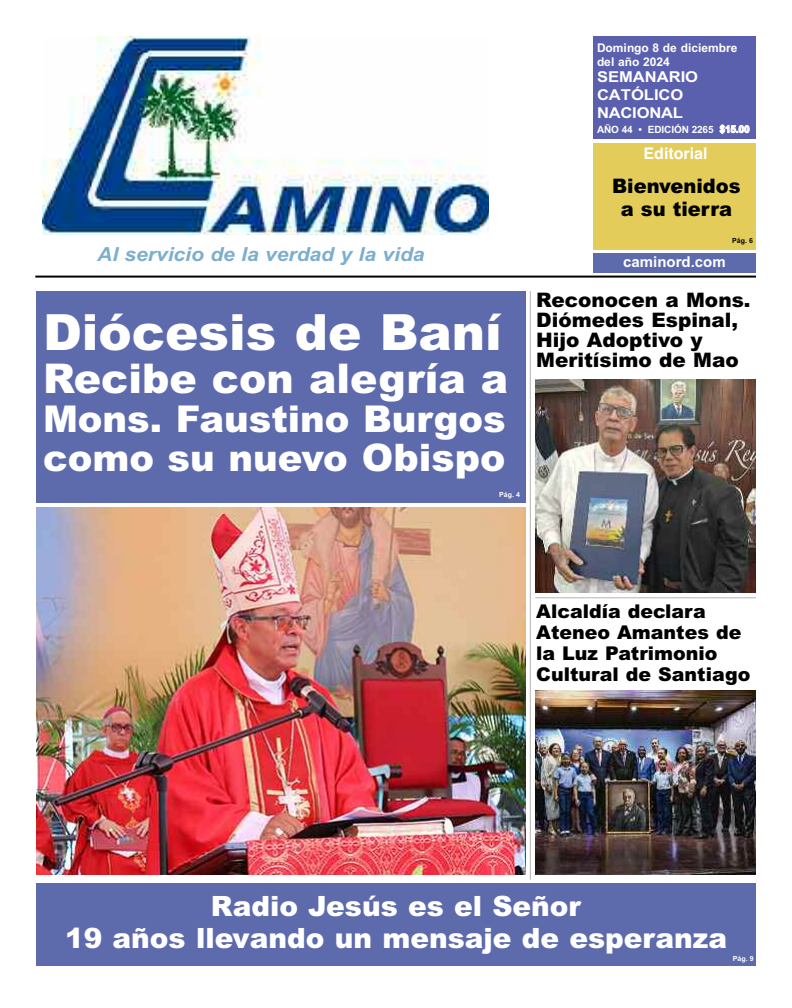
<style>
.page{position:relative;width:792px;height:1008px;background:#fff}
.page>*{position:absolute;margin:0;border:0;box-sizing:border-box;transform-origin:0 0}
.t1{font:900 50px "Arial";color:#fff}
.t2{font:900 41px "Arial";color:#fff}
.t3{font:900 37px/39px "Arial";color:#fff}
.t4{font:900 28px/32px "Arial";color:#fff;text-align:center}
.t5{font:700 22px "Arial";color:#000080}
.t6{font:900 20px/20px "Arial";color:#000;text-align:center}
.t7{font:italic 700 19.4px "Arial";color:#7caece;scale:1.08 1}
.t8{font:900 19px/21px "Arial";color:#000}
.t9{font:700 16px "Helvetica";color:#fff}
.t10{font:700 15px/18px "Arial";color:#fff;scale:1.1 1}
.t11{font:700 15px "Arial";color:#fff}
.t12{font:700 12px/14.4px "Arial";color:#fff}
.t13{font:700 10px "Arial";letter-spacing:-.01em;color:#fff}
.t14{font:700 7px "Arial";color:#fff}
.t15{font:700 7px "Arial";color:#000}
.s1{font-family:"Arial Bold MT OTF";font-weight:400}
.s2{font-size:38px}
</style>
<div class="page">
<div style="left:36px;top:291px;width:489px;height:211px;background:#5d6aab"></div>
<div style="left:593px;top:143px;width:163px;height:106px;background:#e3cc59"></div>
<img style="left:42px;top:36px;width:447px;height:198px">
<div style="left:593px;top:253px;width:163px;height:20px;background:#5d6aab"></div>
<hr style="left:35px;top:276px;width:721px;height:2px;background:#000">
<div style="left:593px;top:37px;width:163px;height:102px;background:#5a60ad"></div>
<div style="left:36px;top:884px;width:720px;height:82px;background:#5d6aab"></div>
<hr style="left:530px;top:291px;width:1px;height:589px;background:#b3b3b3">
<hr style="left:535px;top:597px;width:221px;height:1px;background:#b3b3b3">
<img style="left:535px;top:380px;width:221px;height:212px">
<img style="left:36px;top:508px;width:489px;height:367px">
<img style="left:535px;top:691px;width:221px;height:184px">
<p class="t12" style="left:597px;top:40px;width:142px">Domingo 8 de diciembre del año 2024</p>
<p class="t10" style="left:597px;top:68px;width:94px">SEMANARIO<br>CATÓLICO<br>NACIONAL</p>
<p class="t13" style="left:597px;top:124px;width:154px">AÑO 44 • EDICIÓN 2265 <span class="s1">$15.00</span></p>
<p class="t9" style="left:644px;top:144px;width:66px">Editorial</p>
<p class="t6" style="left:612px;top:175px;width:130px;line-height:23px">Bienvenidos a su tierra</p>
<p class="t5" style="left:672px;top:170px;width:8px">.</p>
<p class="t15" style="left:732px;top:236px;width:22px">Pág. 6</p>
<p class="t7" style="left:97px;top:242px;width:305px">Al servicio de la verdad y la vida</p>
<p class="t11" style="left:623px;top:253px;width:104px">caminord.com</p>
<h1 class="t1" style="left:43px;top:304px;width:460px">Diócesis de Baní</h1>
<h2 class="t2" style="left:43px;top:355px;width:467px">Recibe con alegría a</h2>
<h3 class="t3" style="left:43px;top:400px;width:464px">Mons. Faustino Burgos como su nuevo <span class="s2">Obispo</span></h3>
<p class="t14" style="left:499px;top:491px;width:22px">Pág. 4</p>
<p class="t6" style="left:536px;top:290px;width:216px;text-align:left">Reconocen a Mons.<br>Diómedes Espinal,<br>Hijo Adoptivo y<br>Meritísimo de Mao</p>
<p class="t8" style="left:536px;top:601px;width:216px">Alcaldía declara<br>Ateneo Amantes de la Luz Patrimonio<br>Cultural de Santiago</p>
<h3 class="t4" style="left:65px;top:890px;width:664px">Radio Jesús es el Señor<br>19 años llevando un mensaje de esperanza</h3>
<p class="t14" style="left:733px;top:955px;width:22px">Pág. 9</p>
</div>
